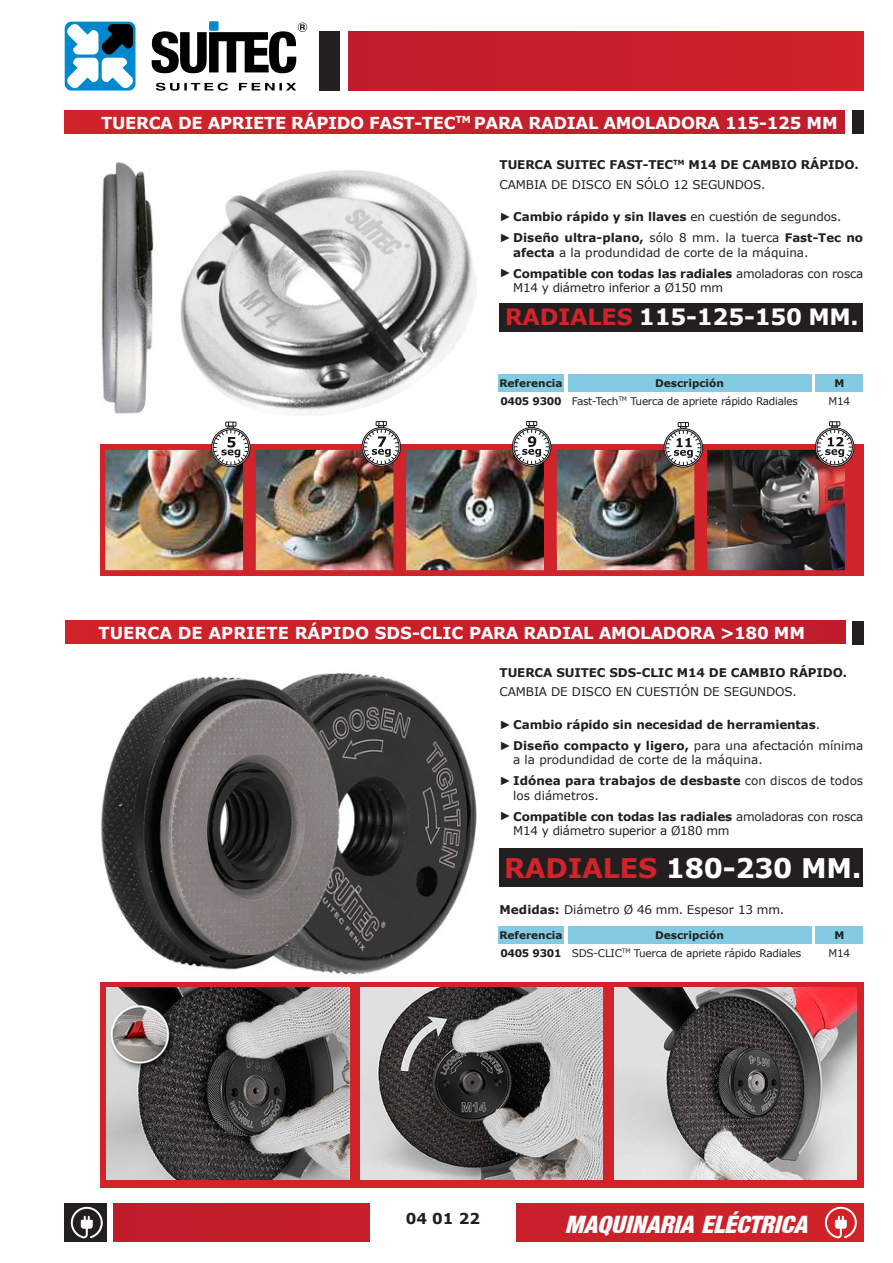
<style>
.page{position:relative;width:893px;height:1263px;background:#fff}
.page>*{position:absolute;margin:0;border:0;box-sizing:border-box;transform-origin:0 0}
.t1{font:700 27px "Verdana";letter-spacing:-.01em;color:#fff}
.t2{font:italic 24px "Basic Sans Heavy SF Bold";letter-spacing:.01em;color:#fff}
.t3{font:700 22.5px "Verdana";letter-spacing:-.01em;color:#fff}
.t4{font:700 16.5px "Verdana";letter-spacing:-.02em;color:#fff}
.t5{font:700 16.5px "Verdana";color:#fff}
.t6{font:700 15px "Verdana";color:#231f20}
.t7{font:12px/14.4px "Verdana";letter-spacing:-.01em;color:#231f20}
.t8{font:700 12px "Verdana";letter-spacing:-.01em;color:#231f20}
.t9{font:10.5px "Verdana";letter-spacing:-.025em;color:#231f20}
.t10{font:700 10.5px "Verdana";color:#231f20}
.t11{font:700 10.5px "Verdana";letter-spacing:-.025em;color:#231f20}
.s1{font-family:"Arial"}
.s2{font-weight:400}
.s3{font-family:"Arial";font-weight:700}
.s4{font-weight:700}
.s5{font-weight:700;font-size:11.7px}
.s6{color:#d1232a}
</style>
<div class="page">
<div style="left:113px;top:1203px;width:750px;height:39px;background:#c9202b"></div>
<div style="left:64px;top:1203px;width:43px;height:39px;background:#231f20"></div>
<div style="left:370px;top:1201px;width:146px;height:43px;background:#fff"></div>
<svg style="left:825px;top:1206px;width:32px;height:32px"></svg>
<svg style="left:70px;top:1206px;width:33px;height:32px"></svg>
<div style="left:65px;top:111px;width:779px;height:23px;background:#c8202b"></div>
<div style="left:852px;top:111px;width:11px;height:23px;background:#231f20"></div>
<div style="left:349px;top:31px;width:514px;height:60px;background:#c8202b"></div>
<div style="left:319px;top:31px;width:20px;height:60px;background:#231f20"></div>
<svg style="left:65px;top:22px;width:70px;height:69px"></svg>
<svg style="left:156px;top:83px;width:140px;height:8px"></svg>
<svg style="left:152px;top:21px;width:155px;height:52px"></svg>
<div style="left:100px;top:444px;width:763px;height:132px;background:#d1232a"></div>
<div style="left:100px;top:982px;width:763px;height:205px;background:#d1232a"></div>
<img style="left:101px;top:162px;width:375px;height:252px">
<img style="left:105px;top:448px;width:740px;height:123px">
<svg style="left:211px;top:422px;width:40px;height:45px"></svg>
<svg style="left:361px;top:421px;width:40px;height:46px"></svg>
<svg style="left:511px;top:421px;width:41px;height:46px"></svg>
<svg style="left:663px;top:422px;width:40px;height:46px"></svg>
<div style="left:829px;top:421px;width:11px;height:5px;border:1px solid #1a171c"></div>
<svg style="left:814px;top:422px;width:41px;height:45px"></svg>
<div style="left:498px;top:374px;width:66px;height:17px;background:#82cbe2"></div>
<div style="left:498px;top:926px;width:66px;height:18px;background:#82cbe2"></div>
<div style="left:567px;top:374px;width:244px;height:17px;background:#82cbe2"></div>
<div style="left:567px;top:926px;width:244px;height:18px;background:#82cbe2"></div>
<div style="left:815px;top:374px;width:48px;height:17px;background:#82cbe2"></div>
<div style="left:815px;top:926px;width:48px;height:18px;background:#82cbe2"></div>
<div style="left:500px;top:303px;width:363px;height:29px;background:#231f20"></div>
<div style="left:500px;top:848px;width:363px;height:39px;background:#231f20"></div>
<div style="left:65px;top:621px;width:780px;height:23px;background:#c8202b"></div>
<div style="left:852px;top:621px;width:12px;height:23px;background:#231f20"></div>
<img style="left:107px;top:987px;width:242px;height:193px">
<img style="left:614px;top:987px;width:243px;height:193px">
<img style="left:360px;top:987px;width:243px;height:193px">
<img style="left:100px;top:673px;width:377px;height:301px">
<p class="t4" style="left:101px;top:112px;width:738px">TUERCA DE APRIETE RÁPIDO FAST-TEC<sup>TM</sup> PARA RADIAL AMOLADORA 115-125 MM</p>
<p class="t8" style="left:500px;top:157px;width:361px">TUERCA SUITEC FAST-TEC<sup>TM</sup> M14 DE CAMBIO RÁPIDO.</p>
<p class="t7" style="left:500px;top:177px;width:267px">CAMBIA DE DISCO EN SÓLO 12 SEGUNDOS.</p>
<p class="t8" style="left:500px;top:209px;width:343px"><span class="s1">►</span>Cambio rápido y sin llaves <span class="s2">en cuestión de segundos.</span></p>
<p class="t7" style="left:513px;top:230px;width:351px;text-indent:-14px"><span class="s3">►</span><span class="s4">Diseño ultra-plano,</span> sólo 8 mm. la tuerca <span class="s5">Fast-Tec</span> <span class="s4">no afecta</span> a la produndidad de corte de la máquina.</p>
<p class="t7" style="left:513px;top:266px;width:352px;text-indent:-14px"><span class="s3">►</span> <span class="s4">Compatible con todas las radiales</span> amoladoras con rosca<br>M14 y diámetro inferior a Ø150 mm</p>
<p class="t3" style="left:505px;top:303px;width:355px"><span class="s6">RADIALES</span> 115-125-150 MM.</p>
<p class="t10" style="left:499px;top:376px;width:65px">Referencia</p>
<p class="t11" style="left:500px;top:394px;width:63px">0405 9300</p>
<p class="t10" style="left:655px;top:376px;width:70px">Descripción</p>
<p class="t9" style="left:572px;top:394px;width:228px">Fast-Tech<sup>TM</sup> Tuerca de apriete rápido Radiales</p>
<p class="t10" style="left:834px;top:376px;width:11px">M</p>
<p class="t9" style="left:828px;top:394px;width:23px">M14</p>
<p class="t5" style="left:99px;top:622px;width:708px">TUERCA DE APRIETE RÁPIDO SDS-CLIC PARA RADIAL AMOLADORA &gt;180 MM</p>
<p class="t8" style="left:500px;top:665px;width:349px">TUERCA SUITEC SDS-CLIC M14 DE CAMBIO RÁPIDO.</p>
<p class="t7" style="left:500px;top:684px;width:299px">CAMBIA DE DISCO EN CUESTIÓN DE SEGUNDOS.</p>
<p class="t8" style="left:500px;top:717px;width:322px"><span class="s1">►</span>Cambio rápido sin necesidad de herramientas<span class="s2">.</span></p>
<p class="t7" style="left:513px;top:738px;width:351px;text-indent:-14px"><span class="s3">►</span><span class="s4">Diseño compacto y ligero,</span> para una afectación mínima a la produndidad de corte de la máquina.</p>
<p class="t7" style="left:513px;top:773px;width:351px;text-indent:-14px"><span class="s3">►</span><span class="s4">Idónea para trabajos de desbaste</span> con discos de todos los diámetros.</p>
<p class="t7" style="left:513px;top:809px;width:352px;text-indent:-14px"><span class="s3">►</span> <span class="s4">Compatible con todas las radiales</span> amoladoras con rosca<br>M14 y diámetro superior a Ø180 mm</p>
<p class="t1" style="left:504px;top:851px;width:359px"><span class="s6">RADIALES</span> 180-230 MM.</p>
<p class="t7" style="left:500px;top:902px;width:286px"><span class="s4">Medidas:</span> Diámetro Ø 46 mm. Espesor 13 mm.</p>
<p class="t10" style="left:499px;top:928px;width:65px">Referencia</p>
<p class="t10" style="left:655px;top:929px;width:70px">Descripción</p>
<p class="t10" style="left:834px;top:929px;width:11px">M</p>
<p class="t11" style="left:500px;top:946px;width:63px">0405 9301</p>
<p class="t9" style="left:572px;top:946px;width:231px">SDS-CLIC<sup>TM</sup> Tuerca de apriete rápido Radiales</p>
<p class="t9" style="left:828px;top:946px;width:23px">M14</p>
<p class="t6" style="left:406px;top:1209px;width:76px">04 01 22</p>
<h2 class="t2" style="left:565px;top:1210px;width:244px">MAQUINARIA ELÉCTRICA</h2>
</div>
